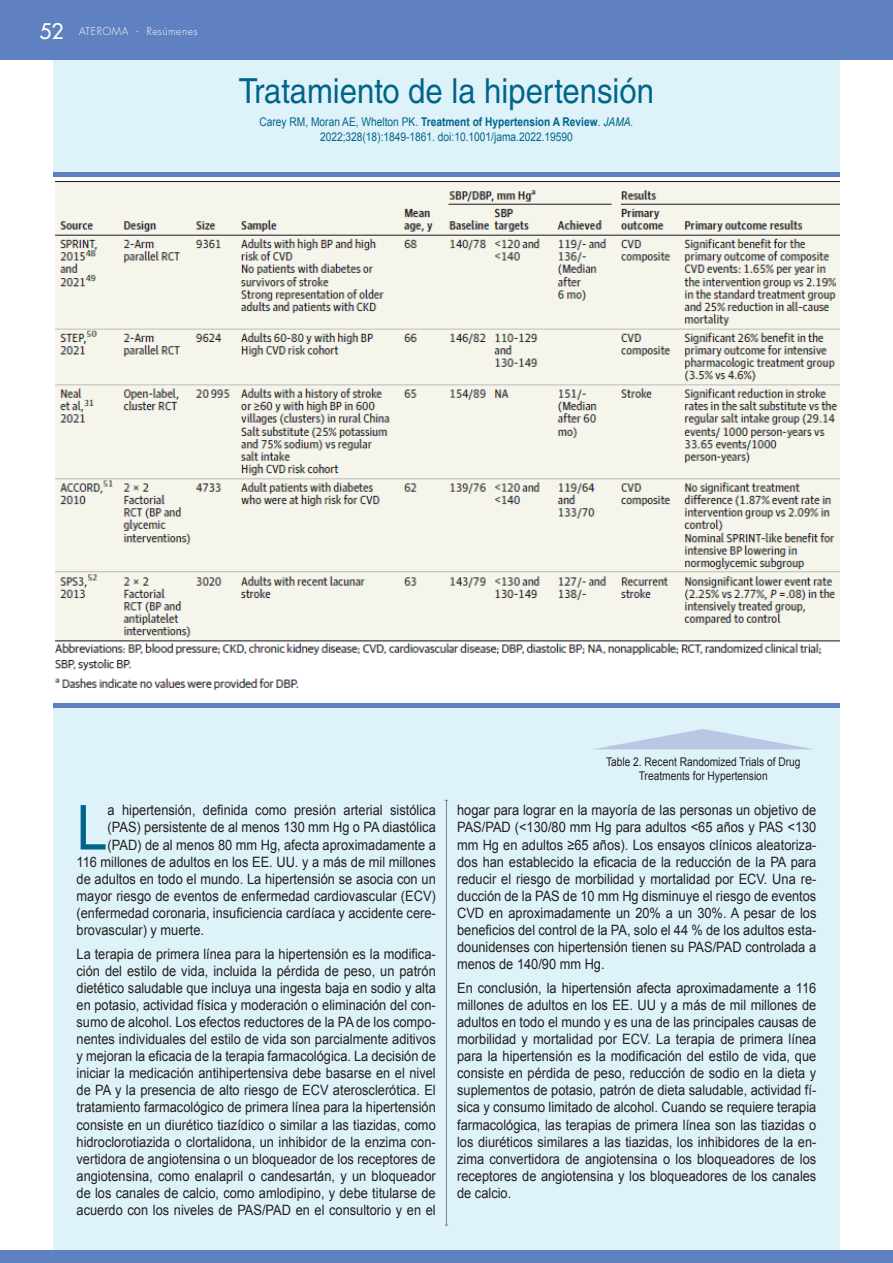
<style>
.page{position:relative;width:893px;height:1263px;background:#fff}
.page>*{position:absolute;margin:0;border:0;box-sizing:border-box;transform-origin:0 0}
.t1{font:62.1px "Arial";color:#01658a;scale:.9 1}
.t2{font:34.5px "Helvetica LT Std";color:#01658a;scale:.9 1}
.t3{font:14.25px/17.1px "Arial";color:#231f20;text-align:justify;scale:.9 1}
.t4{font:12px/14.4px "Arial";color:#01658a;text-align:center;scale:.85 1}
.t5{font:12px/14.4px "Arial";color:#231f20;text-align:center;scale:.85 1}
.t6{font:300 10.5px "Futura Std";letter-spacing:.05em;color:#fff}
.s1{font-weight:500;font-size:21px}
.s2{font-weight:700}
.s3{font-style:italic}
</style>
<div class="page">
<div style="left:53px;top:30px;width:787px;height:1225px;background:#def2f9"></div>
<div style="left:0;top:0;width:893px;height:60px;background:#5f80c1"></div>
<div style="left:0;top:1250px;width:893px;height:13px;background:#5f80c1"></div>
<div style="left:53px;top:172px;width:787px;height:536px;background:#5f80c1"></div>
<svg style="left:595px;top:729px;width:216px;height:20px"></svg>
<hr style="left:446px;top:800px;width:1px;height:425px;background:#808285">
<div style="left:53px;top:177px;width:787px;height:525px;background:#fff"></div>
<img style="left:54px;top:182px;width:786px;height:508px">
<p class="t6" style="left:40px;top:25px;width:160px"><span class="s1">52</span> ATEROMA - Resúmenes</p>
<h2 class="t2" style="left:239px;top:71px;width:463px">Tratamiento de la hipertensión</h2>
<p class="t4" style="left:260px;top:115px;width:441px">Carey RM, Moran AE, Whelton PK. <span class="s2">Treatment of Hypertension A Review</span>. <span class="s3">JAMA.<br></span>2022;328(18):1849-1861. doi:10.1001/jama.2022.19590</p>
<p class="t5" style="left:606px;top:754px;width:230px">Table 2. Recent Randomized Trials of Drug<br>Treatments for Hypertension</p>
<h1 class="t1" style="left:77px;top:787px;width:36px">L</h1>
<p class="t3" style="left:108px;top:802px;width:366px">a hipertensión, definida como presión arterial sistólica</p>
<p class="t3" style="left:108px;top:819px;width:366px">(PAS) persistente de al menos 130 mm Hg o PA diastólica</p>
<p class="t3" style="left:108px;top:836px;width:366px">(PAD) de al menos 80 mm Hg, afecta aproximadamente a</p>
<p class="t3" style="left:77px;top:853px;width:401px">116 millones de adultos en los EE. UU. y a más de mil millones</p>
<p class="t3" style="left:77px;top:870px;width:401px">de adultos en todo el mundo. La hipertensión se asocia con un</p>
<p class="t3" style="left:77px;top:887px;width:401px">mayor riesgo de eventos de enfermedad cardiovascular (ECV)</p>
<p class="t3" style="left:77px;top:904px;width:401px">(enfermedad coronaria, insuficiencia cardíaca y accidente cere-</p>
<p class="t3" style="left:77px;top:921px;width:143px">brovascular) y muerte.</p>
<p class="t3" style="left:77px;top:945px;width:401px">La terapia de primera línea para la hipertensión es la modifica&shy;ción del estilo de vida, incluida la pérdida de peso, un patrón dietético saludable que incluya una ingesta baja en sodio y alta en potasio, actividad física y moderación o eliminación del con&shy;sumo de alcohol. Los efectos reductores de la PA de los compo&shy;nentes individuales del estilo de vida son parcialmente aditivos y mejoran la eficacia de la terapia farmacológica. La decisión de iniciar la medicación antihipertensiva debe basarse en el nivel de PA y la presencia de alto riesgo de ECV aterosclerótica. El tratamiento farmacológico de primera línea para la hipertensión consiste en un diurético tiazídico o similar a las tiazidas, como hidroclorotiazida o clortalidona, un inhibidor de la enzima con&shy;vertidora de angiotensina o un bloqueador de los receptores de angiotensina, como enalapril o candesartán, y un bloqueador de los canales de calcio, como amlodipino, y debe titularse de acuerdo con los niveles de PAS/PAD en el consultorio y en el</p>
<p class="t3" style="left:457px;top:802px;width:401px">hogar para lograr en la mayoría de las personas un objetivo de PAS/PAD (&lt;130/80 mm Hg para adultos &lt;65 años y PAS &lt;130 mm Hg en adultos ≥65 años). Los ensayos clínicos aleatoriza&shy;dos han establecido la eficacia de la reducción de la PA para reducir el riesgo de morbilidad y mortalidad por ECV. Una re&shy;ducción de la PAS de 10 mm Hg disminuye el riesgo de eventos CVD en aproximadamente un 20% a un 30%. A pesar de los beneficios del control de la PA, solo el 44 % de los adultos esta&shy;dounidenses con hipertensión tienen su PAS/PAD controlada a menos de 140/90 mm Hg.</p>
<p class="t3" style="left:457px;top:979px;width:401px">En conclusión, la hipertensión afecta aproximadamente a 116 millones de adultos en los EE. UU y a más de mil millones de adultos en todo el mundo y es una de las principales causas de morbilidad y mortalidad por ECV. La terapia de primera línea para la hipertensión es la modificación del estilo de vida, que consiste en pérdida de peso, reducción de sodio en la dieta y suplementos de potasio, patrón de dieta saludable, actividad fí&shy;sica y consumo limitado de alcohol. Cuando se requiere terapia farmacológica, las terapias de primera línea son las tiazidas o los diuréticos similares a las tiazidas, los inhibidores de la en&shy;zima convertidora de angiotensina o los bloqueadores de los receptores de angiotensina y los bloqueadores de los canales de calcio.</p>
</div>
